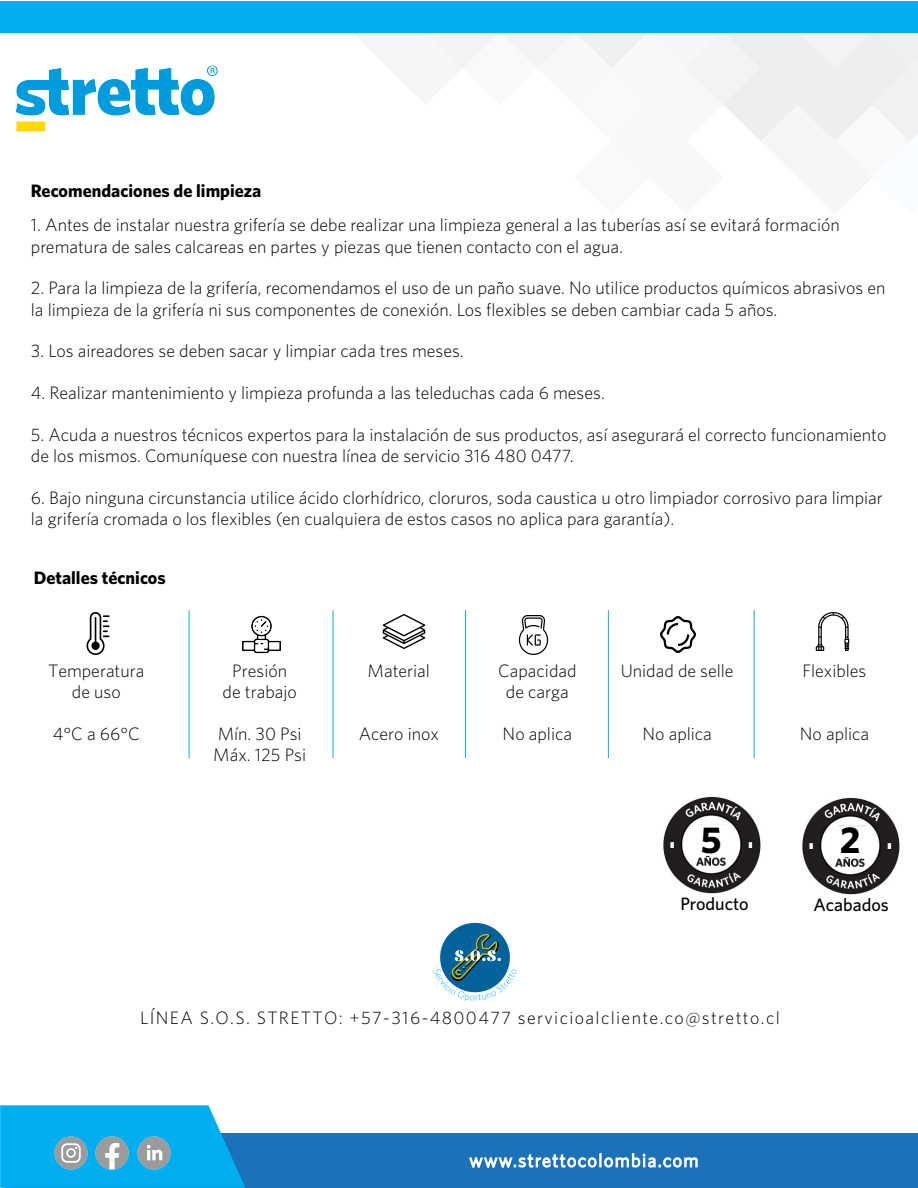
<style>
.page{position:relative;width:918px;height:1188px;background:#fff}
.page>*{position:absolute;margin:0;border:0;box-sizing:border-box;transform-origin:0 0}
.t1{font:700 37.5px "Whitney";color:#000}
.t2{font:300 18px/21px "Whitney";color:#000}
.t3{font:300 18px "Whitney";letter-spacing:.075em;color:#000}
.t4{font:700 18px "Whitney";color:#000}
.t5{font:500 18px "Whitney";color:#000}
</style>
<div class="page">
<svg style="left:427px;top:33px;width:491px;height:110px"></svg>
<div style="left:0;top:1px;width:918px;height:32px;background:#00aeef"></div>
<div style="left:5px;top:1134px;width:913px;height:54px;background:#1d71b8"></div>
<svg style="left:0;top:1105px;width:245px;height:83px;background:#0fafed"></svg>
<img style="left:16px;top:65px;width:202px;height:67px">
<img style="left:136px;top:1135px;width:36px;height:37px">
<img style="left:94px;top:1135px;width:36px;height:37px">
<img style="left:52px;top:1135px;width:37px;height:37px">
<svg style="left:469px;top:1154px;width:128px;height:14px"></svg>
<div style="left:599px;top:1153px;width:3px;height:14px;border:2px solid #fff"></div>
<svg style="left:604px;top:1153px;width:94px;height:15px"></svg>
<img style="left:86px;top:613px;width:24px;height:41px">
<img style="left:383px;top:614px;width:43px;height:35px">
<img style="left:243px;top:616px;width:37px;height:37px">
<img style="left:518px;top:616px;width:31px;height:38px">
<img style="left:661px;top:617px;width:35px;height:35px">
<img style="left:815px;top:613px;width:35px;height:37px">
<img style="left:802px;top:798px;width:98px;height:97px">
<div style="left:830px;top:826px;width:40px;height:31px;background:#fff"></div>
<img style="left:663px;top:797px;width:98px;height:97px">
<img style="left:433px;top:922px;width:84px;height:79px">
<div style="left:691px;top:824px;width:40px;height:32px;background:#fff"></div>
<p class="t4" style="left:31px;top:180px;width:232px">Recomendaciones de limpieza</p>
<p class="t2" style="left:31px;top:214px;width:810px">1. Antes de instalar nuestra grifería se debe realizar una limpieza general a las tuberías así se evitará formación prematura de sales calcareas en partes y piezas que tienen contacto con el agua.</p>
<p class="t2" style="left:31px;top:277px;width:856px">2. Para la limpieza de la grifería, recomendamos el uso de un paño suave. No utilice productos químicos abrasivos en la limpieza de la grifería ni sus componentes de conexión. Los flexibles se deben cambiar cada 5 años.</p>
<p class="t2" style="left:31px;top:340px;width:434px">3. Los aireadores se deben sacar y limpiar cada tres meses.</p>
<p class="t2" style="left:31px;top:382px;width:575px">4. Realizar mantenimiento y limpieza profunda a las teleduchas cada 6 meses.</p>
<p class="t2" style="left:31px;top:424px;width:857px">5. Acuda a nuestros técnicos expertos para la instalación de sus productos, así asegurará el correcto funcionamiento de los mismos. Comuníquese con nuestra línea de servicio 316 480 0477.</p>
<p class="t2" style="left:31px;top:487px;width:853px">6. Bajo ninguna circunstancia utilice ácido clorhídrico, cloruros, soda caustica u otro limpiador corrosivo para limpiar la grifería cromada o los flexibles (en cualquiera de estos casos no aplica para garantía).</p>
<p class="t4" style="left:34px;top:567px;width:133px">Detalles técnicos</p>
<p class="t2" style="left:48px;top:660px;width:98px;text-align:center">Temperatura de uso</p>
<p class="t2" style="left:53px;top:723px;width:89px">4°C a 66°C</p>
<p class="t2" style="left:223px;top:660px;width:76px;text-align:center">Presión de trabajo</p>
<p class="t2" style="left:213px;top:723px;width:94px">Mín. 30 Psi<br>Máx. 125 Psi</p>
<p class="t2" style="left:368px;top:660px;width:64px">Material</p>
<p class="t2" style="left:359px;top:723px;width:82px">Acero inox</p>
<p class="t2" style="left:498px;top:660px;width:80px;text-align:center">Capacidad de carga</p>
<p class="t2" style="left:503px;top:723px;width:71px">No aplica</p>
<p class="t2" style="left:621px;top:660px;width:114px">Unidad de selle</p>
<p class="t2" style="left:803px;top:660px;width:65px">Flexibles</p>
<p class="t2" style="left:642px;top:723px;width:71px">No aplica</p>
<p class="t2" style="left:800px;top:723px;width:71px">No aplica</p>
<h1 class="t1" style="left:701px;top:817px;width:22px">5</h1>
<h1 class="t1" style="left:840px;top:818px;width:22px">2</h1>
<p class="t5" style="left:681px;top:893px;width:70px">Producto</p>
<p class="t5" style="left:813px;top:894px;width:77px">Acabados</p>
<p class="t3" style="left:140px;top:1007px;width:641px">LÍNEA S.O.S. STRETTO: +57-316-4800477 servicioalcliente.co@stretto.cl</p>
</div>
